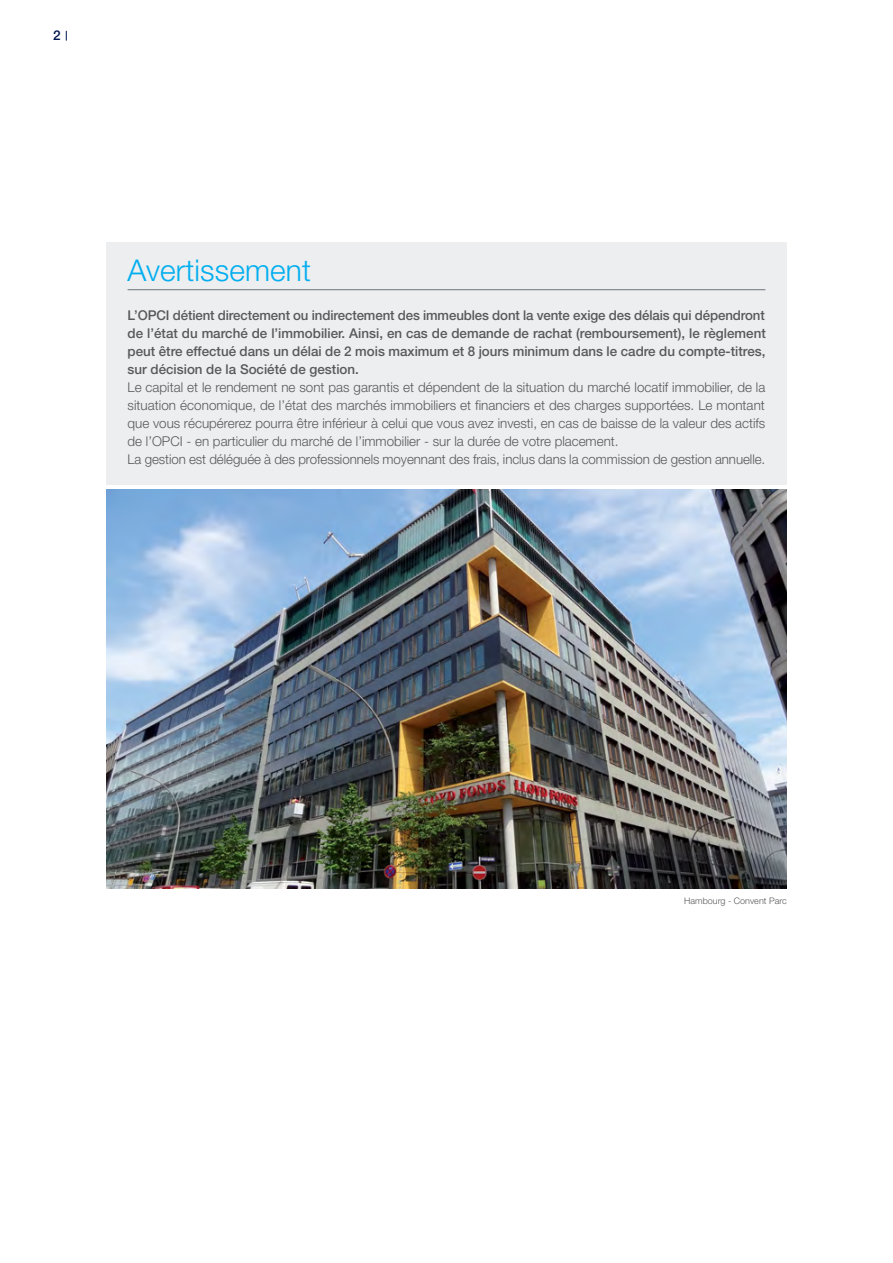
<style>
.page{position:relative;width:893px;height:1263px;background:#fff}
.page>*{position:absolute;margin:0;border:0;box-sizing:border-box;transform-origin:0 0}
.t1{font:300 30px "Helvetica Neue LT";letter-spacing:.005em;color:#00aeef}
.t2{font:300 13.5px/18px "Helvetica Neue LT";color:#58595b}
.t3{font:500 13.5px/18px "Helvetica Neue LT";color:#58595b;text-align:justify}
.t4{font:500 13.5px "Helvetica Neue LT";color:#00164e}
.t5{font:300 9px "Helvetica Neue LT Std";color:#58595b}
</style>
<div class="page">
<div style="left:106px;top:242px;width:681px;height:243px;background:#eceeef"></div>
<hr style="left:128px;top:289px;width:637px;height:1px;background:#6f767b">
<img style="left:106px;top:489px;width:681px;height:400px">
<p class="t4" style="left:53px;top:27px;width:9px">2</p>
<h1 class="t1" style="left:128px;top:252px;width:185px">Avertissement</h1>
<p class="t3" style="left:128px;top:306px;width:640px">L’OPCI détient directement ou indirectement des immeubles dont la vente exige des délais qui dépendront de l’état du marché de l’immobilier. Ainsi, en cas de demande de rachat (remboursement), le règlement peut être effectué dans un délai de 2 mois maximum et 8 jours minimum dans le cadre du compte-titres, sur décision de la Société de gestion.</p>
<p class="t2" style="left:128px;top:378px;width:639px">Le capital et le rendement ne sont pas garantis et dépendent de la situation du marché locatif immobilier, de la situation économique, de l’état des marchés immobiliers et financiers et des charges supportées. Le montant que vous récupérerez pourra être inférieur à celui que vous avez investi, en cas de baisse de la valeur des actifs de l’OPCI - en particulier du marché de l’immobilier - sur la durée de votre placement.<br>La gestion est déléguée à des professionnels moyennant des frais, inclus dans la commission de gestion annuelle.</p>
<p class="t5" style="left:684px;top:895px;width:104px">Hambourg - Convent Parc</p>
</div>
